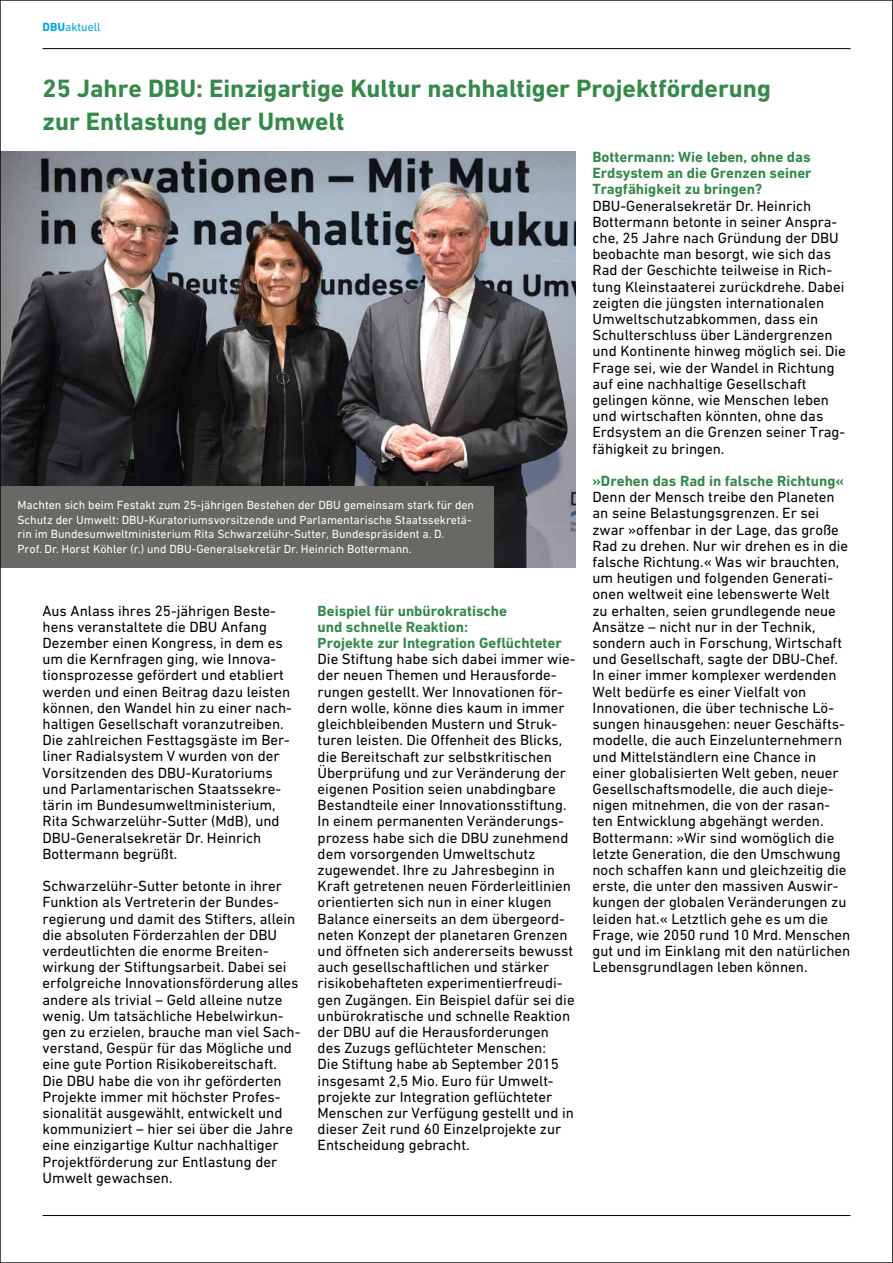
<style>
.page{position:relative;width:893px;height:1263px;background:#fff}
.page>*{position:absolute;margin:0;border:0;box-sizing:border-box;transform-origin:0 0}
.t1{font:700 25.5px/32.4px "DIN Next W1 G";color:#358a4a}
.t2{font:15px/16.2px "DIN Next W1 G";color:#000}
.t3{font:700 15px/16.2px "DIN Next W1 G";color:#358a4a}
.t4{font:12px/14.4px "DIN Next W1 G";color:#fff}
.t5{font:12px "DIN Next W1 G";color:#00a4df}
.s1{font-weight:700}
</style>
<div class="page">
<hr style="left:43px;top:1215px;width:807px;height:1px;background:#000">
<img style="left:2px;top:151px;width:573px;height:416px">
<div style="left:0;top:486px;width:494px;height:81px;background:#6a6864"></div>
<hr style="left:43px;top:48px;width:807px;height:1px;background:#000">
<svg style="left:892px;top:0;width:1px;height:1263px"></svg>
<p class="t5" style="left:43px;top:20px;width:60px"><span class="s1">DBU</span>aktuell</p>
<h1 class="t1" style="left:43px;top:72px;width:730px">25 Jahre DBU: Einzigartige Kultur nachhaltiger Projektförderung zur Entlastung der Umwelt</h1>
<p class="t4" style="left:18px;top:498px;width:458px">Machten sich beim Festakt zum 25-jährigen Bestehen der DBU gemeinsam stark für den Schutz der Umwelt: DBU-Kuratoriumsvorsitzende und Parlamentarische Staatssekretä&shy;rin im Bundesumweltministerium Rita Schwarzelühr-Sutter, Bundespräsident a. D.<br>Prof. Dr. Horst Köhler (r.) und DBU-Generalsekretär Dr. Heinrich Bottermann.</p>
<p class="t2" style="left:43px;top:602px;width:251px">Aus Anlass ihres 25-jährigen Beste&shy;hens veranstaltete die DBU Anfang Dezember einen Kongress, in dem es um die Kernfragen ging, wie Innova&shy;tionsprozesse gefördert und etabliert werden und einen Beitrag dazu leisten können, den Wandel hin zu einer nach&shy;haltigen Gesellschaft voranzutreiben.<br>Die zahlreichen Festtagsgäste im Ber&shy;liner Radialsystem V wurden von der Vorsitzenden des DBU-Kuratoriums und Parlamentarischen Staatssekre&shy;tärin im Bundesumweltministerium, Rita Schwarzelühr-Sutter (MdB), und DBU-Generalsekretär Dr. Heinrich Bottermann begrüßt.</p>
<p class="t2" style="left:43px;top:878px;width:259px">Schwarzelühr-Sutter betonte in ihrer Funktion als Vertreterin der Bundes&shy;regierung und damit des Stifters, allein die absoluten Förderzahlen der DBU verdeutlichten die enorme Breiten&shy;wirkung der Stiftungsarbeit. Dabei sei erfolgreiche Innovationsförderung alles andere als trivial – Geld alleine nutze wenig. Um tatsächliche Hebelwirkun&shy;gen zu erzielen, brauche man viel Sach&shy;verstand, Gespür für das Mögliche und eine gute Portion Risikobereitschaft.<br>Die DBU habe die von ihr geförderten Projekte immer mit höchster Profes&shy;sionalität ausgewählt, entwickelt und kommuniziert – hier sei über die Jahre eine einzigartige Kultur nachhaltiger Projektförderung zur Entlastung der Umwelt gewachsen.</p>
<p class="t3" style="left:318px;top:602px;width:246px">Beispiel für unbürokratische<br>und schnelle Reaktion:<br>Projekte zur Integration Geflüchteter</p>
<p class="t2" style="left:318px;top:651px;width:259px">Die Stiftung habe sich dabei immer wie&shy;der neuen Themen und Herausforde&shy;rungen gestellt. Wer Innovationen för&shy;dern wolle, könne dies kaum in immer gleichbleibenden Mustern und Struk&shy;turen leisten. Die Offenheit des Blicks, die Bereitschaft zur selbstkritischen Überprüfung und zur Veränderung der eigenen Position seien unabdingbare Bestandteile einer Innovationsstiftung.<br>In einem permanenten Veränderungs&shy;prozess habe sich die DBU zunehmend dem vorsorgenden Umweltschutz zugewendet. Ihre zu Jahresbeginn in Kraft getretenen neuen Förderleitlinien orientierten sich nun in einer klugen Balance einerseits an dem übergeord&shy;neten Konzept der planetaren Grenzen und öffneten sich andererseits bewusst auch gesellschaftlichen und stärker risikobehafteten experimentierfreudi&shy;gen Zugängen. Ein Beispiel dafür sei die unbürokratische und schnelle Reaktion der DBU auf die Herausforderungen des Zuzugs geflüchteter Menschen:<br>Die Stiftung habe ab September 2015 insgesamt 2,5 Mio. Euro für Umwelt&shy;projekte zur Integration geflüchteter Menschen zur Verfügung gestellt und in dieser Zeit rund 60 Einzelprojekte zur Entscheidung gebracht.</p>
<p class="t3" style="left:592px;top:149px;width:221px;text-align:justify">Bottermann: Wie leben, ohne das Erdsystem an die Grenzen seiner Tragfähigkeit zu bringen?</p>
<p class="t2" style="left:592px;top:197px;width:255px">DBU-Generalsekretär Dr. Heinrich Bottermann betonte in seiner Anspra&shy;che, 25 Jahre nach Gründung der DBU beobachte man besorgt, wie sich das Rad der Geschichte teilweise in Rich&shy;tung Kleinstaaterei zurückdrehe. Dabei zeigten die jüngsten internationalen Umweltschutzabkommen, dass ein Schulterschluss über Ländergrenzen und Kontinente hinweg möglich sei. Die Frage sei, wie der Wandel in Richtung auf eine nachhaltige Gesellschaft gelingen könne, wie Menschen leben und wirtschaften könnten, ohne das Erdsystem an die Grenzen seiner Trag&shy;fähigkeit zu bringen.</p>
<p class="t3" style="left:592px;top:473px;width:253px">»Drehen das Rad in falsche Richtung«</p>
<p class="t2" style="left:592px;top:489px;width:259px">Denn der Mensch treibe den Planeten an seine Belastungsgrenzen. Er sei zwar »offenbar in der Lage, das große Rad zu drehen. Nur wir drehen es in die falsche Richtung.« Was wir brauchten, um heutigen und folgenden Generati&shy;onen weltweit eine lebenswerte Welt<br>zu erhalten, seien grundlegende neue Ansätze – nicht nur in der Technik, sondern auch in Forschung, Wirtschaft und Gesellschaft, sagte der DBU-Chef.<br>In einer immer komplexer werdenden Welt bedürfe es einer Vielfalt von Innovationen, die über technische Lö&shy;sungen hinausgehen: neuer Geschäfts&shy;modelle, die auch Einzelunternehmern und Mittelständlern eine Chance in einer globalisierten Welt geben, neuer Gesellschaftsmodelle, die auch dieje&shy;nigen mitnehmen, die von der rasan&shy;ten Entwicklung abgehängt werden.<br>Bottermann: »Wir sind womöglich die letzte Generation, die den Umschwung noch schaffen kann und gleichzeitig die erste, die unter den massiven Auswir&shy;kungen der globalen Veränderungen zu leiden hat.« Letztlich gehe es um die Frage, wie 2050 rund 10 Mrd. Menschen gut und im Einklang mit den natürlichen Lebensgrundlagen leben können.</p>
</div>
